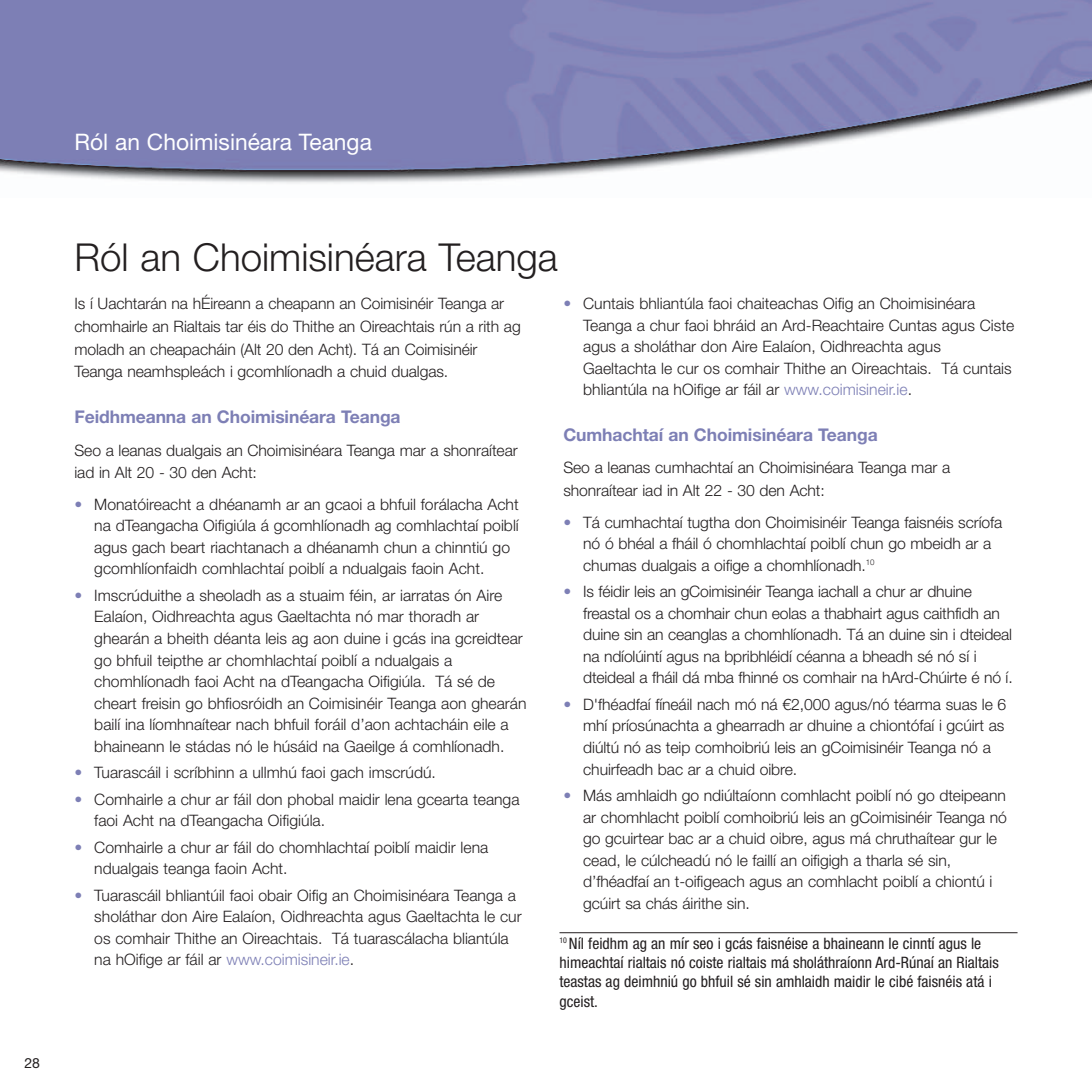
<style>
.page{position:relative;width:1092px;height:1092px;background:#fff}
.page>*{position:absolute;margin:0;border:0;box-sizing:border-box;transform-origin:0 0}
.t1{font:300 38.5px "Helvetica Neue LT";color:#231f20}
.t2{font:22.75px "Helvetica Neue LT";color:#fff}
.t3{font:700 17.5px "Helvetica Neue LT";letter-spacing:-.005em;color:#7d7fb5}
.t4{font:300 15.75px/21.5px "Helvetica Neue LT";color:#231f20}
.t5{font:condensed 15.75px/19.2px "Helvetica Neue LT";color:#231f20}
.t6{font:14px "Helvetica Neue LT";color:#231f20}
.s1{color:#7d7fb5}
</style>
<div class="page">
<hr style="left:559px;top:932px;width:458px;height:1px;background:#231f20">
<img style="left:0;top:0;width:1091px;height:184px">
<h2 class="t2" style="left:74px;top:134px;width:299px">Ról an Choimisinéara Teanga</h2>
<p class="t6" style="left:24px;top:1057px;width:17px">28</p>
<h1 class="t1" style="left:74px;top:243px;width:485px">Ról an Choimisinéara Teanga</h1>
<p class="t4" style="left:74px;top:294px;width:448px;line-height:22.8px">Is í Uachtarán na hÉireann a cheapann an Coimisinéir Teanga ar chomhairle an Rialtais tar éis do Thithe an Oireachtais rún a rith ag moladh an cheapacháin (Alt 20 den Acht). Tá an Coimisinéir Teanga neamhspleách i gcomhlíonadh a chuid dualgas.</p>
<p class="t3" style="left:74px;top:410px;width:328px">Feidhmeanna an Choimisinéara Teanga</p>
<p class="t4" style="left:74px;top:440px;width:445px;line-height:22.8px">Seo a leanas dualgais an Choimisinéara Teanga mar a shonraítear iad in Alt 20 - 30 den Acht:</p>
<p class="t4" style="left:94px;top:495px;width:426px;text-indent:-20px"><span class="s1">•</span> Monatóireacht a dhéanamh ar an gcaoi a bhfuil forálacha Acht na dTeangacha Oifigiúla á gcomhlíonadh ag comhlachtaí poiblí agus gach beart riachtanach a dhéanamh chun a chinntiú go gcomhlíonfaidh comhlachtaí poiblí a ndualgais faoin Acht.</p>
<p class="t4" style="left:94px;top:586px;width:434px;text-indent:-20px"><span class="s1">•</span> Imscrúduithe a sheoladh as a stuaim féin, ar iarratas ón Aire Ealaíon, Oidhreachta agus Gaeltachta nó mar thoradh ar ghearán a bheith déanta leis ag aon duine i gcás ina gcreidtear go bhfuil teipthe ar chomhlachtaí poiblí a ndualgais a chomhlíonadh faoi Acht na dTeangacha Oifigiúla. Tá sé de cheart freisin go bhfiosróidh an Coimisinéir Teanga aon ghearán bailí ina líomhnaítear nach bhfuil foráil d’aon achtacháin eile a bhaineann le stádas nó le húsáid na Gaeilge á comhlíonadh.</p>
<p class="t4" style="left:74px;top:763px;width:363px"><span class="s1">•</span> Tuarascáil i scríbhinn a ullmhú faoi gach imscrúdú.</p>
<p class="t4" style="left:94px;top:789px;width:427px;text-indent:-20px"><span class="s1">•</span> Comhairle a chur ar fáil don phobal maidir lena gcearta teanga faoi Acht na dTeangacha Oifigiúla.</p>
<p class="t4" style="left:94px;top:837px;width:395px;text-indent:-20px"><span class="s1">•</span> Comhairle a chur ar fáil do chomhlachtaí poiblí maidir lena ndualgais teanga faoin Acht.</p>
<p class="t4" style="left:94px;top:885px;width:429px;text-indent:-20px"><span class="s1">•</span> Tuarascáil bhliantúil faoi obair Oifig an Choimisinéara Teanga a sholáthar don Aire Ealaíon, Oidhreachta agus Gaeltachta le cur os comhair Thithe an Oireachtais. Tá tuarascálacha bliantúla na hOifige ar fáil ar <span class="s1">www.coimisineir.ie</span>.</p>
<p class="t4" style="left:583px;top:294px;width:432px;text-indent:-20px"><span class="s1">•</span> Cuntais bhliantúla faoi chaiteachas Oifig an Choimisinéara Teanga a chur faoi bhráid an Ard-Reachtaire Cuntas agus Ciste agus a sholáthar don Aire Ealaíon, Oidhreachta agus Gaeltachta le cur os comhair Thithe an Oireachtais. Tá cuntais bhliantúla na hOifige ar fáil ar <span class="s1">www.coimisineir.ie</span>.</p>
<p class="t3" style="left:563px;top:428px;width:316px">Cumhachtaí an Choimisinéara Teanga</p>
<p class="t4" style="left:563px;top:458px;width:388px;line-height:22.8px">Seo a leanas cumhachtaí an Choimisinéara Teanga mar a shonraítear iad in Alt 22 - 30 den Acht:</p>
<p class="t4" style="left:583px;top:513px;width:420px;text-indent:-20px"><span class="s1">•</span> Tá cumhachtaí tugtha don Choimisinéir Teanga faisnéis scríofa nó ó bhéal a fháil ó chomhlachtaí poiblí chun go mbeidh ar a chumas dualgais a oifige a chomhlíonadh.<sup>10</sup></p>
<p class="t4" style="left:583px;top:582px;width:431px;text-indent:-20px"><span class="s1">•</span> Is féidir leis an gCoimisinéir Teanga iachall a chur ar dhuine freastal os a chomhair chun eolas a thabhairt agus caithfidh an duine sin an ceanglas a chomhlíonadh. Tá an duine sin i dteideal na ndíolúintí agus na bpribhléidí céanna a bheadh sé nó sí i dteideal a fháil dá mba fhinné os comhair na hArd-Chúirte é nó í.</p>
<p class="t4" style="left:583px;top:695px;width:424px;text-indent:-20px"><span class="s1">•</span> D'fhéadfaí fíneáil nach mó ná €2,000 agus/nó téarma suas le 6 mhí príosúnachta a ghearradh ar dhuine a chiontófaí i gcúirt as diúltú nó as teip comhoibriú leis an gCoimisinéir Teanga nó a chuirfeadh bac ar a chuid oibre.</p>
<p class="t4" style="left:583px;top:786px;width:425px;text-indent:-20px"><span class="s1">•</span> Más amhlaidh go ndiúltaíonn comhlacht poiblí nó go dteipeann ar chomhlacht poiblí comhoibriú leis an gCoimisinéir Teanga nó go gcuirtear bac ar a chuid oibre, agus má chruthaítear gur le cead, le cúlcheadú nó le faillí an oifigigh a tharla sé sin, d’fhéadfaí an t-oifigeach agus an comhlacht poiblí a chiontú i gcúirt sa chás áirithe sin.</p>
<p class="t5" style="left:559px;top:934px;width:441px"><sup>10</sup> Níl feidhm ag an mír seo i gcás faisnéise a bhaineann le cinntí agus le himeachtaí rialtais nó coiste rialtais má sholáthraíonn Ard-Rúnaí an Rialtais teastas ag deimhniú go bhfuil sé sin amhlaidh maidir le cibé faisnéis atá i gceist.</p>
</div>
